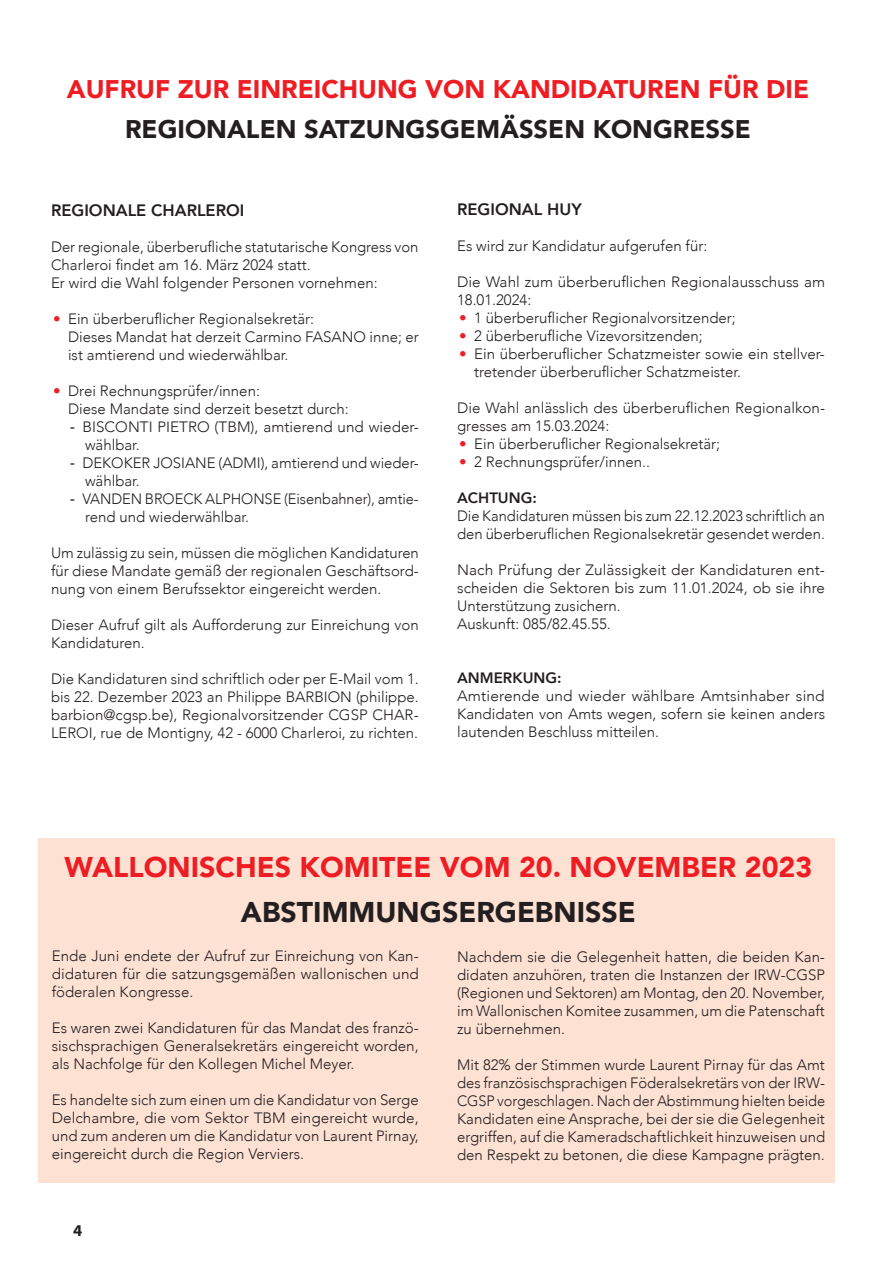
<style>
.page{position:relative;width:893px;height:1263px;background:#fff}
.page>*{position:absolute;margin:0;border:0;box-sizing:border-box;transform-origin:0 0}
.t1{font:900 28.5px "Avenir";color:#ee1d23}
.t2{font:900 28.5px "Avenir";color:#231f20}
.t3{font:900 25.5px "Avenir";color:#ee1d23}
.t4{font:900 25.5px "Avenir";color:#231f20}
.t5{font:800 16.5px "Avenir";color:#231f20}
.t6{font:700 16.5px "Myriad Pro";color:#231f20}
.t7{font:300 15px/18px "Avenir";color:#231f20}
.t8{font:800 15px "Avenir";color:#231f20}
.s1{color:#ee1d23}
.s2{font-family:"Myriad Pro";font-weight:600}
</style>
<div class="page">
<div style="left:38px;top:838px;width:796px;height:345px;background:#fde1d3"></div>
<h2 class="t3" style="left:67px;top:67px;width:744px">AUFRUF ZUR EINREICHUNG VON KANDIDATUREN FÜR DIE</h2>
<h2 class="t4" style="left:125px;top:107px;width:627px">REGIONALEN SATZUNGSGEMÄSSEN KONGRESSE</h2>
<p class="t5" style="left:51px;top:197px;width:195px">REGIONALE CHARLEROI</p>
<p class="t7" style="left:51px;top:237px;width:369px">Der regionale, überberufliche statutarische Kongress von<br>Charleroi findet am 16. März 2024 statt.<br>Er wird die Wahl folgender Personen vornehmen:</p>
<p class="t7" style="left:68px;top:309px;width:352px;text-indent:-15px"><span class="s1">•</span> Ein überberuflicher Regionalsekretär:<br>Dieses Mandat hat derzeit Carmino FASANO inne; er ist amtierend und wiederwählbar.</p>
<p class="t7" style="left:68px;top:381px;width:282px;text-indent:-15px"><span class="s1">•</span> Drei Rechnungsprüfer/innen:<br>Diese Mandate sind derzeit besetzt durch:</p>
<p class="t7" style="left:85px;top:417px;width:335px;text-indent:-15px"><span class="s2">-</span> BISCONTI PIETRO (TBM), amtierend und wieder&shy;wählbar.</p>
<p class="t7" style="left:85px;top:453px;width:335px;text-indent:-15px"><span class="s2">-</span> DEKOKER JOSIANE (ADMI), amtierend und wieder&shy;wählbar.</p>
<p class="t7" style="left:85px;top:489px;width:335px;text-indent:-15px"><span class="s2">-</span> VANDEN BROECK ALPHONSE (Eisenbahner), amtie&shy;rend und wiederwählbar.</p>
<p class="t7" style="left:51px;top:543px;width:369px;text-align:justify">Um zulässig zu sein, müssen die möglichen Kandidaturen für diese Mandate gemäß der regionalen Geschäftsord&shy;nung von einem Berufssektor eingereicht werden.</p>
<p class="t7" style="left:51px;top:615px;width:369px">Dieser Aufruf gilt als Aufforderung zur Einreichung von<br>Kandidaturen.</p>
<p class="t7" style="left:51px;top:669px;width:369px;text-align:justify">Die Kandidaturen sind schriftlich oder per E-Mail vom 1. bis 22. Dezember 2023 an Philippe BARBION (philippe. barbion@cgsp.be), Regionalvorsitzender CGSP CHAR-LEROI, rue de Montigny, 42 - 6000 Charleroi, zu richten.</p>
<p class="t5" style="left:457px;top:197px;width:126px">REGIONAL HUY</p>
<p class="t7" style="left:457px;top:237px;width:252px">Es wird zur Kandidatur aufgerufen für:</p>
<p class="t7" style="left:457px;top:273px;width:369px">Die Wahl zum überberuflichen Regionalausschuss am<br>18.01.2024:</p>
<p class="t7" style="left:459px;top:309px;width:278px"><span class="s1">•</span> 1 überberuflicher Regionalvorsitzender;</p>
<p class="t7" style="left:459px;top:327px;width:245px"><span class="s1">•</span> 2 überberufliche Vizevorsitzenden;</p>
<p class="t7" style="left:474px;top:345px;width:352px;text-indent:-15px"><span class="s1">•</span> Ein überberuflicher Schatzmeister sowie ein stellver&shy;tretender überberuflicher Schatzmeister.</p>
<p class="t7" style="left:457px;top:399px;width:369px">Die Wahl anlässlich des überberuflichen Regionalkon&shy;gresses am 15.03.2024:</p>
<p class="t7" style="left:459px;top:435px;width:262px"><span class="s1">•</span> Ein überberuflicher Regionalsekretär;</p>
<p class="t7" style="left:459px;top:453px;width:192px"><span class="s1">•</span> 2 Rechnungsprüfer/innen..</p>
<p class="t8" style="left:457px;top:486px;width:81px">ACHTUNG:</p>
<p class="t7" style="left:457px;top:507px;width:369px">Die Kandidaturen müssen bis zum 22.12.2023 schriftlich an den überberuflichen Regionalsekretär gesendet werden.</p>
<p class="t7" style="left:457px;top:561px;width:369px">Nach Prüfung der Zulässigkeit der Kandidaturen ent&shy;scheiden die Sektoren bis zum 11.01.2024, ob sie ihre Unterstützung zusichern.<br>Auskunft: 085/82.45.55.</p>
<p class="t8" style="left:457px;top:666px;width:106px">ANMERKUNG:</p>
<p class="t7" style="left:457px;top:687px;width:369px;text-align:justify">Amtierende und wieder wählbare Amtsinhaber sind Kandidaten von Amts wegen, sofern sie keinen anders lautenden Beschluss mitteilen.</p>
<h1 class="t1" style="left:64px;top:843px;width:749px">WALLONISCHES KOMITEE VOM 20. NOVEMBER 2023</h1>
<h1 class="t2" style="left:241px;top:887px;width:396px">ABSTIMMUNGSERGEBNISSE</h1>
<p class="t7" style="left:52px;top:947px;width:369px;text-align:justify">Ende Juni endete der Aufruf zur Einreichung von Kan&shy;didaturen für die satzungsgemäßen wallonischen und föderalen Kongresse.</p>
<p class="t7" style="left:52px;top:1019px;width:369px;text-align:justify">Es waren zwei Kandidaturen für das Mandat des franzö&shy;sischsprachigen Generalsekretärs eingereicht worden, als Nachfolge für den Kollegen Michel Meyer.</p>
<p class="t7" style="left:52px;top:1091px;width:369px;text-align:justify">Es handelte sich zum einen um die Kandidatur von Serge Delchambre, die vom Sektor TBM eingereicht wurde, und zum anderen um die Kandidatur von Laurent Pirnay, eingereicht durch die Region Verviers.</p>
<p class="t7" style="left:457px;top:948px;width:369px;text-align:justify">Nachdem sie die Gelegenheit hatten, die beiden Kan&shy;didaten anzuhören, traten die Instanzen der IRW-CGSP (Regionen und Sektoren) am Montag, den 20. November, im Wallonischen Komitee zusammen, um die Patenschaft zu übernehmen.</p>
<p class="t7" style="left:457px;top:1056px;width:370px;text-align:justify">Mit 82% der Stimmen wurde Laurent Pirnay für das Amt des französischsprachigen Föderalsekretärs von der IRW-CGSP vorgeschlagen. Nach der Abstimmung hielten beide Kandidaten eine Ansprache, bei der sie die Gelegenheit ergriffen, auf die Kameradschaftlichkeit hinzuweisen und den Respekt zu betonen, die diese Kampagne prägten.</p>
<p class="t6" style="left:73px;top:1220px;width:11px">4</p>
</div>
